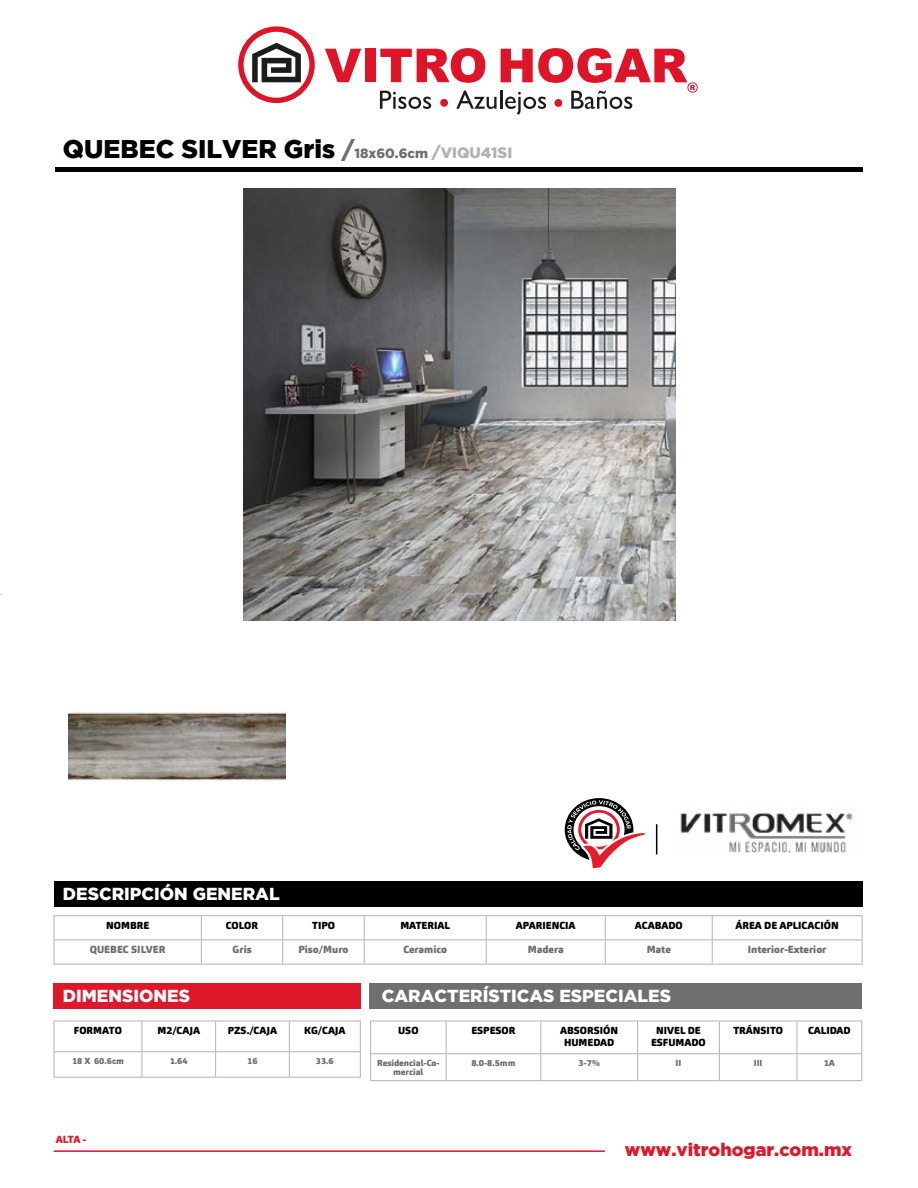
<style>
.page{position:relative;width:918px;height:1188px;background:#fff}
.page>*{position:absolute;margin:0;border:0;box-sizing:border-box;transform-origin:0 0}
.t1{font:900 25.5px "Gotham";color:#000}
.t2{font:900 18px "Gotham";color:#dd182a}
.t3{font:900 17.4px "Gotham";color:#fff}
.t4{font:900 10.2px "Carnas";color:#706f6f}
.t5{font:900 10.2px "Carnas";color:#dd182a}
.t6{font:900 10.05px/12.1px "Carnas";color:#000;text-align:center}
.t7{font:900 8.7px/9px "Carnas";color:#706f6f;text-align:center}
.s1{font-size:23.85px;color:#706f6f}
.s2{font-size:13.35px;color:#706f6f}
.s3{font-size:16.65px;color:#b3b2b2}
.s4{font-size:15px;color:#b3b2b2}
</style>
<div class="page">
<hr style="left:656px;top:824px;width:1px;height:30px;background:#000">
<div style="left:54px;top:881px;width:808px;height:25px;background:#000"></div>
<hr style="left:54px;top:915px;width:147px;height:1px;background:#b3b2b2">
<hr style="left:201px;top:915px;width:82px;height:1px;background:#b3b2b2">
<hr style="left:283px;top:915px;width:81px;height:1px;background:#b3b2b2">
<hr style="left:364px;top:915px;width:122px;height:1px;background:#b3b2b2">
<hr style="left:486px;top:915px;width:119px;height:1px;background:#b3b2b2">
<hr style="left:605px;top:915px;width:107px;height:1px;background:#b3b2b2">
<hr style="left:712px;top:915px;width:150px;height:1px;background:#b3b2b2">
<hr style="left:54px;top:940px;width:147px;height:1px;background:#b3b2b2">
<svg style="left:54px;top:916px;width:1px;height:48px"></svg>
<hr style="left:201px;top:940px;width:82px;height:1px;background:#b3b2b2">
<svg style="left:201px;top:916px;width:1px;height:48px"></svg>
<hr style="left:283px;top:940px;width:81px;height:1px;background:#b3b2b2">
<svg style="left:282px;top:916px;width:1px;height:48px"></svg>
<hr style="left:364px;top:940px;width:122px;height:1px;background:#b3b2b2">
<svg style="left:364px;top:916px;width:1px;height:48px"></svg>
<hr style="left:486px;top:940px;width:119px;height:1px;background:#b3b2b2">
<svg style="left:486px;top:916px;width:1px;height:48px"></svg>
<hr style="left:605px;top:940px;width:107px;height:1px;background:#b3b2b2">
<svg style="left:605px;top:916px;width:1px;height:48px"></svg>
<hr style="left:712px;top:940px;width:150px;height:1px;background:#b3b2b2">
<svg style="left:712px;top:916px;width:1px;height:48px"></svg>
<svg style="left:862px;top:916px;width:1px;height:48px"></svg>
<hr style="left:54px;top:964px;width:147px;height:1px;background:#b3b2b2">
<hr style="left:201px;top:964px;width:82px;height:1px;background:#b3b2b2">
<hr style="left:283px;top:964px;width:81px;height:1px;background:#b3b2b2">
<hr style="left:364px;top:964px;width:122px;height:1px;background:#b3b2b2">
<hr style="left:486px;top:964px;width:119px;height:1px;background:#b3b2b2">
<hr style="left:605px;top:964px;width:107px;height:1px;background:#b3b2b2">
<hr style="left:712px;top:964px;width:150px;height:1px;background:#b3b2b2">
<div style="left:53px;top:984px;width:308px;height:25px;background:#dd182a"></div>
<div style="left:370px;top:984px;width:492px;height:25px;background:#706f6f"></div>
<hr style="left:370px;top:1021px;width:76px;height:1px;background:#b3b2b2">
<hr style="left:370px;top:1021px;width:1px;height:32px;background:#b3b2b2">
<hr style="left:446px;top:1021px;width:95px;height:1px;background:#b3b2b2">
<hr style="left:446px;top:1021px;width:1px;height:32px;background:#b3b2b2">
<hr style="left:541px;top:1021px;width:97px;height:1px;background:#b3b2b2">
<hr style="left:540px;top:1021px;width:1px;height:32px;background:#b3b2b2">
<hr style="left:638px;top:1021px;width:81px;height:1px;background:#b3b2b2">
<hr style="left:637px;top:1021px;width:1px;height:32px;background:#b3b2b2">
<hr style="left:719px;top:1021px;width:78px;height:1px;background:#b3b2b2">
<hr style="left:719px;top:1021px;width:1px;height:32px;background:#b3b2b2">
<hr style="left:797px;top:1021px;width:65px;height:1px;background:#b3b2b2">
<hr style="left:797px;top:1021px;width:1px;height:32px;background:#b3b2b2">
<hr style="left:861px;top:1021px;width:1px;height:32px;background:#b3b2b2">
<hr style="left:370px;top:1053px;width:76px;height:1px;background:#b3b2b2">
<svg style="left:370px;top:1054px;width:1px;height:26px"></svg>
<hr style="left:446px;top:1053px;width:95px;height:1px;background:#b3b2b2">
<svg style="left:446px;top:1054px;width:1px;height:26px"></svg>
<hr style="left:541px;top:1053px;width:97px;height:1px;background:#b3b2b2">
<svg style="left:540px;top:1054px;width:1px;height:26px"></svg>
<hr style="left:638px;top:1053px;width:81px;height:1px;background:#b3b2b2">
<svg style="left:637px;top:1054px;width:1px;height:26px"></svg>
<hr style="left:719px;top:1053px;width:78px;height:1px;background:#b3b2b2">
<svg style="left:719px;top:1054px;width:1px;height:26px"></svg>
<hr style="left:797px;top:1053px;width:65px;height:1px;background:#b3b2b2">
<svg style="left:797px;top:1054px;width:1px;height:26px"></svg>
<svg style="left:861px;top:1054px;width:1px;height:26px"></svg>
<hr style="left:370px;top:1080px;width:76px;height:1px;background:#b3b2b2">
<hr style="left:446px;top:1080px;width:95px;height:1px;background:#b3b2b2">
<hr style="left:541px;top:1080px;width:97px;height:1px;background:#b3b2b2">
<hr style="left:638px;top:1080px;width:81px;height:1px;background:#b3b2b2">
<hr style="left:719px;top:1080px;width:78px;height:1px;background:#b3b2b2">
<hr style="left:797px;top:1080px;width:65px;height:1px;background:#b3b2b2">
<hr style="left:54px;top:1021px;width:88px;height:1px;background:#b3b2b2">
<hr style="left:54px;top:1021px;width:1px;height:30px;background:#b3b2b2">
<hr style="left:142px;top:1021px;width:74px;height:1px;background:#b3b2b2">
<hr style="left:142px;top:1021px;width:1px;height:30px;background:#b3b2b2">
<hr style="left:216px;top:1021px;width:73px;height:1px;background:#b3b2b2">
<hr style="left:215px;top:1021px;width:1px;height:30px;background:#b3b2b2">
<hr style="left:289px;top:1021px;width:72px;height:1px;background:#b3b2b2">
<hr style="left:289px;top:1021px;width:1px;height:30px;background:#b3b2b2">
<hr style="left:360px;top:1021px;width:1px;height:30px;background:#b3b2b2">
<hr style="left:54px;top:1051px;width:88px;height:1px;background:#b3b2b2">
<svg style="left:54px;top:1052px;width:1px;height:25px"></svg>
<hr style="left:142px;top:1051px;width:74px;height:1px;background:#b3b2b2">
<svg style="left:142px;top:1052px;width:1px;height:25px"></svg>
<hr style="left:216px;top:1051px;width:73px;height:1px;background:#b3b2b2">
<svg style="left:215px;top:1052px;width:1px;height:25px"></svg>
<hr style="left:289px;top:1051px;width:72px;height:1px;background:#b3b2b2">
<svg style="left:289px;top:1052px;width:1px;height:25px"></svg>
<svg style="left:360px;top:1052px;width:1px;height:25px"></svg>
<hr style="left:54px;top:1077px;width:88px;height:1px;background:#b3b2b2">
<hr style="left:142px;top:1077px;width:74px;height:1px;background:#b3b2b2">
<hr style="left:216px;top:1077px;width:73px;height:1px;background:#b3b2b2">
<hr style="left:289px;top:1077px;width:72px;height:1px;background:#b3b2b2">
<hr style="left:55px;top:168px;width:807px;height:4px;background:#000">
<hr style="left:54px;top:1150px;width:551px;height:2px;background:#dd1429">
<img style="left:243px;top:188px;width:433px;height:433px">
<img style="left:69px;top:712px;width:216px;height:69px">
<img style="left:680px;top:807px;width:173px;height:46px">
<svg style="left:325px;top:49px;width:36px;height:33px"></svg>
<div style="left:365px;top:49px;width:10px;height:33px;background:#de1429"></div>
<svg style="left:380px;top:48px;width:318px;height:67px"></svg>
<svg style="left:238px;top:26px;width:77px;height:77px"></svg>
<svg style="left:565px;top:798px;width:80px;height:70px"></svg>
<h1 class="t1" style="left:63px;top:134px;width:451px">QUEBEC SILVER Gris <span class="s1">/</span><span class="s2">18x60.6cm</span> <span class="s3">/</span><span class="s4">VIQU41SI</span></h1>
<h3 class="t3" style="left:63px;top:883px;width:218px">DESCRIPCIÓN GENERAL</h3>
<p class="t6" style="left:106px;top:919px;width:45px">NOMBRE</p>
<p class="t6" style="left:226px;top:919px;width:34px">COLOR</p>
<p class="t6" style="left:312px;top:919px;width:25px">TIPO</p>
<p class="t6" style="left:400px;top:919px;width:52px">MATERIAL</p>
<p class="t6" style="left:516px;top:919px;width:61px">APARIENCIA</p>
<p class="t6" style="left:635px;top:919px;width:49px">ACABADO</p>
<p class="t6" style="left:736px;top:919px;width:105px">ÁREA DE APLICACIÓN</p>
<p class="t4" style="left:90px;top:943px;width:77px">QUEBEC SILVER</p>
<p class="t4" style="left:233px;top:943px;width:21px">Gris</p>
<p class="t4" style="left:299px;top:943px;width:51px">Piso/Muro</p>
<p class="t4" style="left:403px;top:943px;width:45px">Ceramico</p>
<p class="t4" style="left:528px;top:943px;width:37px">Madera</p>
<p class="t4" style="left:647px;top:943px;width:26px">Mate</p>
<p class="t4" style="left:748px;top:943px;width:80px">Interior-Exterior</p>
<h3 class="t3" style="left:63px;top:986px;width:129px">DIMENSIONES</h3>
<h3 class="t3" style="left:382px;top:986px;width:291px">CARACTERÍSTICAS ESPECIALES</h3>
<p class="t6" style="left:398px;top:1025px;width:22px">USO</p>
<p class="t6" style="left:471px;top:1025px;width:46px">ESPESOR</p>
<p class="t6" style="left:560px;top:1025px;width:60px">ABSORSIÓN<br>HUMEDAD</p>
<p class="t6" style="left:651px;top:1025px;width:56px">NIVEL DE<br>ESFUMADO</p>
<p class="t6" style="left:733px;top:1025px;width:51px">TRÁNSITO</p>
<p class="t6" style="left:808px;top:1025px;width:44px">CALIDAD</p>
<p class="t7" style="left:377px;top:1058px;width:64px">Residencial-Co&shy;mercial</p>
<p class="t7" style="left:471px;top:1058px;width:46px">8.0-8.5mm</p>
<p class="t7" style="left:579px;top:1058px;width:23px">3-7%</p>
<p class="t7" style="left:676px;top:1058px;width:7px">II</p>
<p class="t7" style="left:754px;top:1058px;width:10px">III</p>
<p class="t7" style="left:824px;top:1058px;width:13px">1A</p>
<p class="t6" style="left:74px;top:1025px;width:50px">FORMATO</p>
<p class="t6" style="left:157px;top:1025px;width:44px">M2/CAJA</p>
<p class="t6" style="left:228px;top:1025px;width:51px">PZS./CAJA</p>
<p class="t6" style="left:304px;top:1025px;width:43px">KG/CAJA</p>
<p class="t7" style="left:72px;top:1056px;width:53px">18 X 60.6cm</p>
<p class="t7" style="left:170px;top:1056px;width:20px">1.64</p>
<p class="t7" style="left:247px;top:1056px;width:12px">16</p>
<p class="t7" style="left:316px;top:1056px;width:20px">33.6</p>
<p class="t5" style="left:56px;top:1133px;width:32px">ALTA -</p>
<h2 class="t2" style="left:625px;top:1139px;width:229px">www.vitrohogar.com.mx</h2>
</div>
